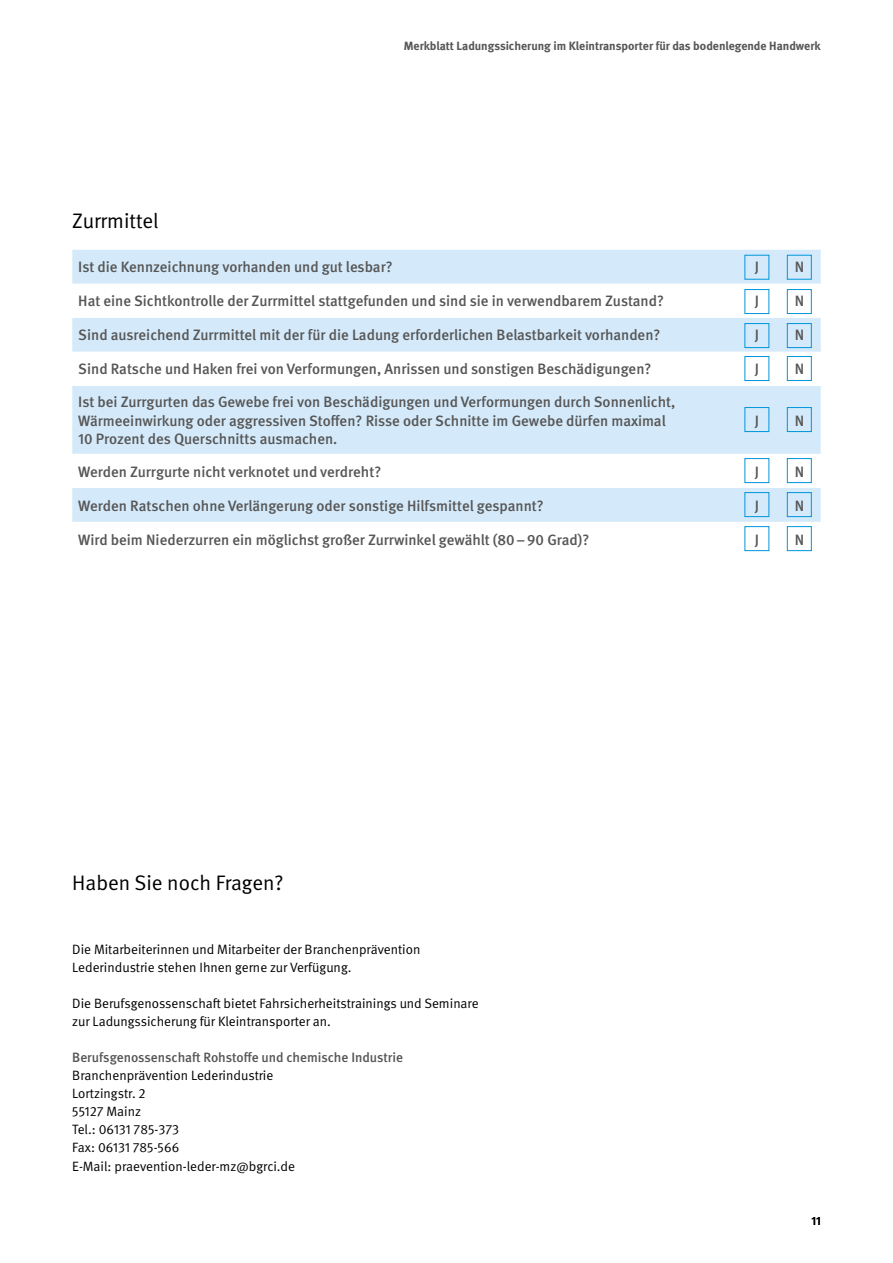
<style>
.page{position:relative;width:893px;height:1263px;background:#fff}
.page>*{position:absolute;margin:0;border:0;box-sizing:border-box;transform-origin:0 0}
.t1{font:21px "DGUV Meta";color:#000}
.t2{font:500 15px/18px "DGUV Meta";color:#575656}
.t3{font:13.5px/18.1px "DGUV Meta";color:#000}
.t4{font:500 13.5px "DGUV Meta";color:#575656}
.t5{font:700 12px "DGUV Meta";color:#575656}
.t6{font:500 12px "DGUV Meta";color:#000}
</style>
<div class="page">
<div style="left:72px;top:250px;width:749px;height:34px;background:#d4eafa"></div>
<svg style="left:72px;top:289px;width:749px;height:263px;fill:#d4eafa"></svg>
<div style="left:744px;top:323px;width:25px;height:25px;border:1px solid #0095db"></div>
<div style="left:744px;top:289px;width:25px;height:25px;border:1px solid #0095db"></div>
<div style="left:744px;top:255px;width:25px;height:25px;border:1px solid #0095db"></div>
<div style="left:744px;top:407px;width:25px;height:25px;border:1px solid #0095db"></div>
<div style="left:744px;top:492px;width:25px;height:25px;border:1px solid #0095db"></div>
<div style="left:744px;top:526px;width:25px;height:25px;border:1px solid #0095db"></div>
<div style="left:744px;top:356px;width:25px;height:25px;border:1px solid #0095db"></div>
<div style="left:744px;top:458px;width:25px;height:25px;border:1px solid #0095db"></div>
<div style="left:787px;top:323px;width:25px;height:25px;border:1px solid #0095db"></div>
<div style="left:787px;top:289px;width:25px;height:25px;border:1px solid #0095db"></div>
<div style="left:787px;top:255px;width:25px;height:25px;border:1px solid #0095db"></div>
<div style="left:787px;top:407px;width:25px;height:25px;border:1px solid #0095db"></div>
<div style="left:787px;top:492px;width:25px;height:25px;border:1px solid #0095db"></div>
<div style="left:787px;top:526px;width:25px;height:25px;border:1px solid #0095db"></div>
<div style="left:787px;top:356px;width:25px;height:25px;border:1px solid #0095db"></div>
<div style="left:787px;top:458px;width:25px;height:25px;border:1px solid #0095db"></div>
<p class="t5" style="left:404px;top:39px;width:418px">Merkblatt Ladungssicherung im Kleintransporter für das bodenlegende Handwerk</p>
<h1 class="t1" style="left:72px;top:209px;width:88px">Zurrmittel</h1>
<p class="t2" style="left:78px;top:259px;width:316px">Ist die Kennzeichnung vorhanden und gut lesbar?</p>
<p class="t2" style="left:755px;top:259px;width:6px">J</p>
<p class="t2" style="left:795px;top:259px;width:11px">N</p>
<p class="t2" style="left:78px;top:293px;width:587px">Hat eine Sichtkontrolle der Zurrmittel stattgefunden und sind sie in verwendbarem Zustand?</p>
<p class="t2" style="left:755px;top:293px;width:6px">J</p>
<p class="t2" style="left:795px;top:293px;width:11px">N</p>
<p class="t2" style="left:78px;top:327px;width:584px">Sind ausreichend Zurrmittel mit der für die Ladung erforderlichen Belastbarkeit vorhanden?</p>
<p class="t2" style="left:755px;top:327px;width:6px">J</p>
<p class="t2" style="left:795px;top:327px;width:11px">N</p>
<p class="t2" style="left:78px;top:361px;width:575px">Sind Ratsche und Haken frei von Verformungen, Anrissen und sonstigen Beschädigungen?</p>
<p class="t2" style="left:755px;top:361px;width:6px">J</p>
<p class="t2" style="left:795px;top:361px;width:11px">N</p>
<p class="t2" style="left:78px;top:394px;width:599px">Ist bei Zurrgurten das Gewebe frei von Beschädigungen und Verformungen durch Sonnenlicht,<br>Wärmeeinwirkung oder aggressiven Stoffen? Risse oder Schnitte im Gewebe dürfen maximal<br>10 Prozent des Querschnitts ausmachen.</p>
<p class="t2" style="left:755px;top:412px;width:6px">J</p>
<p class="t2" style="left:795px;top:412px;width:11px">N</p>
<p class="t2" style="left:78px;top:463px;width:305px">Werden Zurrgurte nicht verknotet und verdreht?</p>
<p class="t2" style="left:755px;top:463px;width:6px">J</p>
<p class="t2" style="left:795px;top:463px;width:11px">N</p>
<p class="t2" style="left:78px;top:497px;width:467px">Werden Ratschen ohne Verlängerung oder sonstige Hilfsmittel gespannt?</p>
<p class="t2" style="left:755px;top:497px;width:6px">J</p>
<p class="t2" style="left:795px;top:497px;width:11px">N</p>
<p class="t2" style="left:78px;top:531px;width:513px">Wird beim Niederzurren ein möglichst großer Zurrwinkel gewählt (80–90 Grad)?</p>
<p class="t2" style="left:755px;top:531px;width:6px">J</p>
<p class="t2" style="left:795px;top:531px;width:11px">N</p>
<h1 class="t1" style="left:72px;top:870px;width:213px">Haben Sie noch Fragen?</h1>
<p class="t3" style="left:72px;top:940px;width:350px">Die Mitarbeiterinnen und Mitarbeiter der Branchenprävention<br>Lederindustrie stehen Ihnen gerne zur Verfügung.</p>
<p class="t3" style="left:72px;top:994px;width:408px">Die Berufsgenossenschaft bietet Fahrsicherheitstrainings und Seminare zur Ladungssicherung für Kleintransporter an.</p>
<p class="t4" style="left:72px;top:1049px;width:332px">Berufsgenossenschaft Rohstoffe und chemische Industrie</p>
<p class="t3" style="left:72px;top:1067px;width:224px">Branchenprävention Lederindustrie<br>Lortzingstr. 2<br>55127 Mainz<br>Tel.: 06131 785-373<br>Fax: 06131 785-566<br>E-Mail: praevention-leder-mz@bgrci.de</p>
<p class="t6" style="left:811px;top:1213px;width:11px">11</p>
</div>
